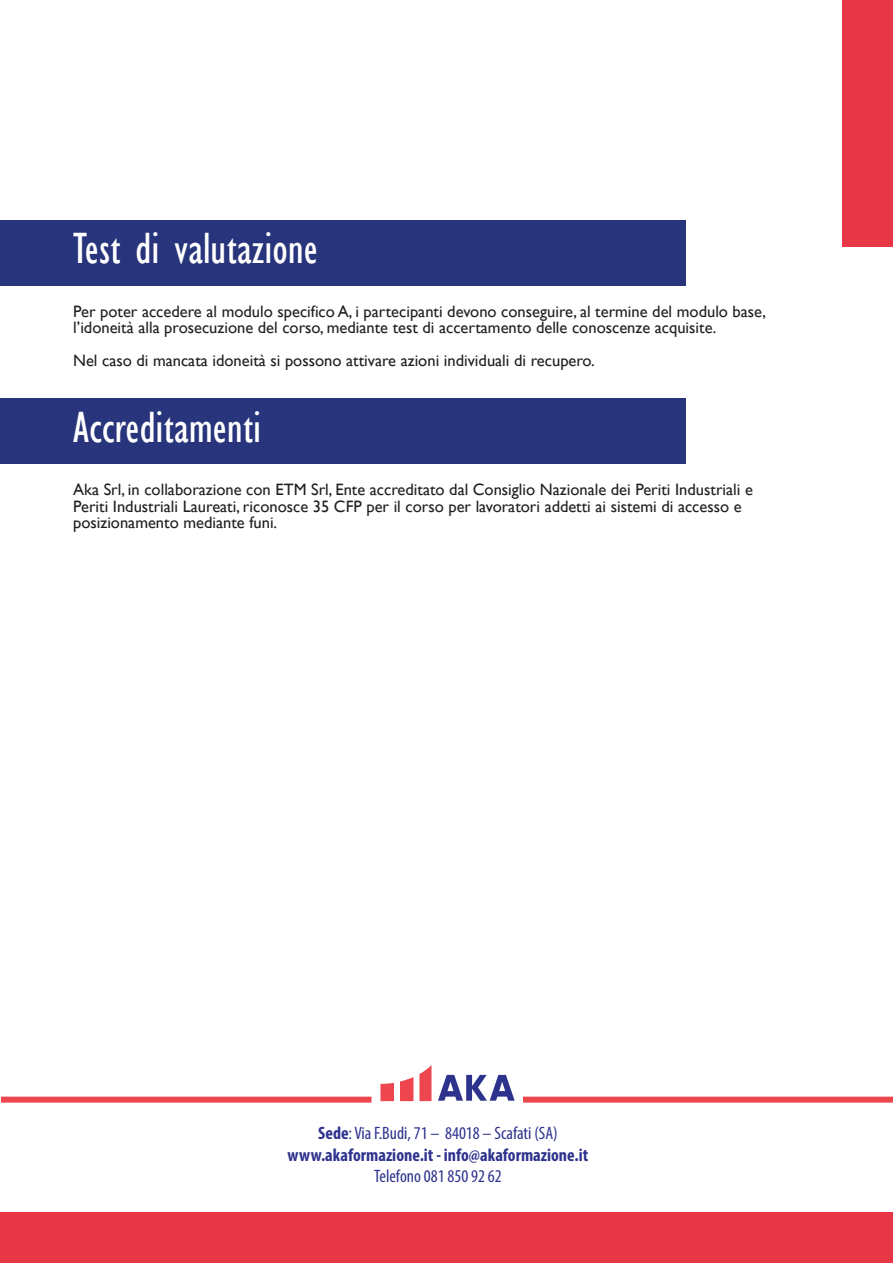
<style>
.page{position:relative;width:893px;height:1263px;background:#fff}
.page>*{position:absolute;margin:0;border:0;box-sizing:border-box;transform-origin:0 0}
.t1{font:condensed 45px "Gill Sans";color:#fff}
.t2{font:700 condensed 18px/21.6px "Myriad Pro";color:#2d328d;text-align:center}
.t3{font:condensed 18px "Myriad Pro";color:#2d328d}
.t4{font:16.5px/16.5px "Gill Sans";color:#231f20}
.s1{font-weight:400}
</style>
<div class="page">
<div style="left:0;top:1212px;width:893px;height:51px;background:#e73645"></div>
<div style="left:842px;top:0;width:51px;height:246px;background:#e73645"></div>
<div style="left:0;top:220px;width:685px;height:65px;background:#28347b"></div>
<div style="left:0;top:399px;width:685px;height:65px;background:#28347b"></div>
<svg style="left:438px;top:1075px;width:77px;height:26px"></svg>
<svg style="left:380px;top:1083px;width:14px;height:18px"></svg>
<svg style="left:400px;top:1077px;width:13px;height:24px"></svg>
<svg style="left:419px;top:1065px;width:12px;height:36px"></svg>
<div style="left:1px;top:1097px;width:370px;height:6px;background:#ee464f"></div>
<div style="left:523px;top:1097px;width:370px;height:6px;background:#ee464f"></div>
<h1 class="t1" style="left:73px;top:222px;width:246px">Test di valutazione</h1>
<p class="t4" style="left:73px;top:303px;width:694px">Per poter accedere al modulo specifico A, i partecipanti devono conseguire, al termine del modulo base, l’idoneità alla prosecuzione del corso, mediante test di accertamento delle conoscenze acquisite.</p>
<p class="t4" style="left:73px;top:353px;width:523px">Nel caso di mancata idoneità si possono attivare azioni individuali di recupero.</p>
<h1 class="t1" style="left:73px;top:400px;width:189px">Accreditamenti</h1>
<p class="t4" style="left:73px;top:482px;width:681px">Aka Srl, in collaborazione con ETM Srl, Ente accreditato dal Consiglio Nazionale dei Periti Industriali e<br>Periti Industriali Laureati, riconosce 35 CFP per il corso per lavoratori addetti ai sistemi di accesso e posizionamento mediante funi.</p>
<p class="t2" style="left:288px;top:1122px;width:302px">Sede<span class="s1">: Via F.Budi, 71 – 84018 – Scafati (SA) </span>www.akaformazione.it - info@akaformazione.it</p>
<p class="t3" style="left:374px;top:1165px;width:129px">Telefono 081 850 92 62</p>
</div>
